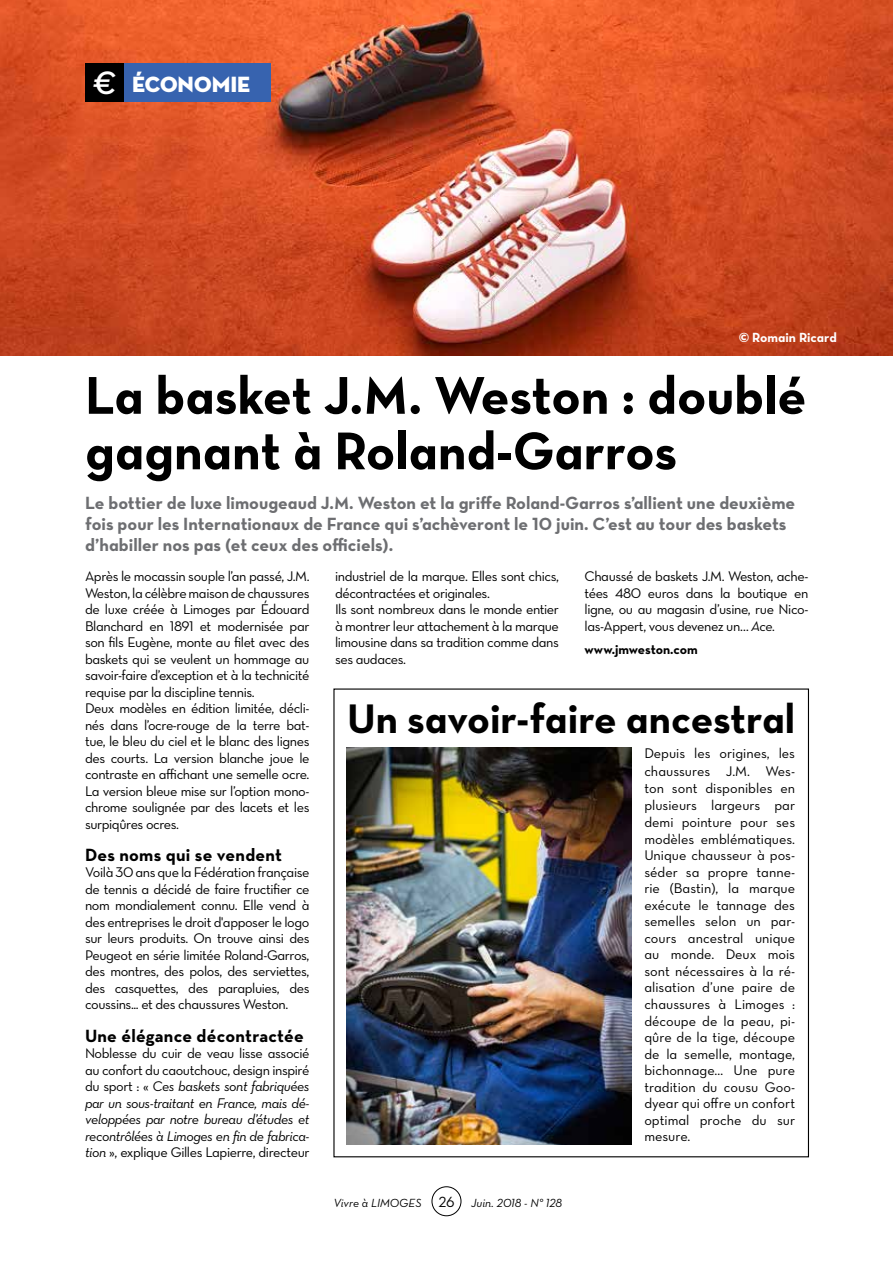
<style>
.page{position:relative;width:893px;height:1263px;background:#fff}
.page>*{position:absolute;margin:0;border:0;box-sizing:border-box;transform-origin:0 0}
.t1{font:54px/55.5px "Neutra Text Bold Alt";color:#000}
.t2{font:42px "Neutra Text Bold Alt";color:#000}
.t3{font:22.5px "Neutra Disp Titling";color:#fff}
.t4{font:18px/21px "Neutra Text Bold Alt";color:#6d6e71}
.t5{font:700 18px "Neutra Text";letter-spacing:.015em;color:#000}
.t6{font:15px "Neutra Text Book Alt";color:#000}
.t7{font:14.25px/16.5px "Neutra Text Book Alt";letter-spacing:-.03em;color:#000}
.t8{font:14.25px/16.5px "Neutra Text Book Italic Alt";letter-spacing:-.03em;color:#000;text-align:justify}
.t9{font:13.5px "Neutra Text Bold Alt";letter-spacing:-.005em;color:#000}
.t10{font:13.5px "Neutra Text Bold Alt";color:#fff}
.t11{font:12px "Neutra Text Book Italic Alt";color:#000}
.s1{font-family:"Neutra Text Demi Italic Alt";font-size:33px}
.s2{font-family:"Neutra Text Book Alt"}
.s3{font-family:"Neutra Text Book Italic Alt"}
</style>
<div class="page">
<img style="left:347px;top:748px;width:285px;height:396px">
<img style="left:0;top:0;width:893px;height:355px">
<div style="left:85px;top:64px;width:38px;height:38px;background:#000"></div>
<div style="left:124px;top:64px;width:146px;height:38px;background:#3763af"></div>
<div style="left:432px;top:1186px;width:29px;height:30px;border:1px solid #000;border-radius:50%"></div>
<h3 class="t3" style="left:92px;top:70px;width:160px"><span class="s1">€</span> ÉCONOMIE</h3>
<p class="t10" style="left:739px;top:329px;width:100px">© Romain Ricard</p>
<h1 class="t1" style="left:85px;top:366px;width:723px">La basket J.M. Weston : doublé gagnant à Roland-Garros</h1>
<p class="t4" style="left:85px;top:492px;width:712px">Le bottier de luxe limougeaud J.M. Weston et la griffe Roland-Garros s’allient une deuxième fois pour les Internationaux de France qui s’achèveront le 10 juin. C’est au tour des baskets d’habiller nos pas (et ceux des officiels).</p>
<p class="t7" style="left:85px;top:568px;width:226px">Après le mocassin souple l’an passé, J.M.<br>Weston, la célèbre maison de chaussures de luxe créée à Limoges par Édouard Blanchard en 1891 et modernisée par son fils Eugène, monte au filet avec des baskets qui se veulent un hommage au savoir-faire d’exception et à la technicité requise par la discipline tennis.<br>Deux modèles en édition limitée, décli&shy;nés dans l’ocre-rouge de la terre bat&shy;tue, le bleu du ciel et le blanc des lignes des courts. La version blanche joue le contraste en affichant une semelle ocre.<br>La version bleue mise sur l’option mono&shy;chrome soulignée par des lacets et les surpiqûres ocres.</p>
<p class="t5" style="left:85px;top:843px;width:199px">Des noms qui se vendent</p>
<p class="t7" style="left:85px;top:864px;width:226px;text-align:justify">Voilà 30 ans que la Fédération française de tennis a décidé de faire fructifier ce nom mondialement connu. Elle vend à des entreprises le droit d'apposer le logo sur leurs produits. On trouve ainsi des Peugeot en série limitée Roland-Garros, des montres, des polos, des serviettes, des casquettes, des parapluies, des coussins... et des chaussures Weston.</p>
<p class="t5" style="left:85px;top:1024px;width:220px">Une élégance décontractée</p>
<p class="t7" style="left:85px;top:1045px;width:226px">Noblesse du cuir de veau lisse associé au confort du caoutchouc, design inspiré</p>
<p class="t8" style="left:85px;top:1078px;width:226px"><span class="s2">du sport : «</span> Ces baskets sont fabriquées par un sous-traitant en France, mais dé&shy;veloppées par notre bureau d’études et recontrôlées à Limoges en fin de fabrica-</p>
<p class="t7" style="left:85px;top:1144px;width:226px"><span class="s3">tion</span> », explique Gilles Lapierre, directeur</p>
<p class="t7" style="left:335px;top:568px;width:225px">industriel de la marque. Elles sont chics, décontractées et originales.<br>Ils sont nombreux dans le monde entier à montrer leur attachement à la marque limousine dans sa tradition comme dans ses audaces.</p>
<p class="t7" style="left:584px;top:568px;width:225px;text-align:justify">Chaussé de baskets J.M. Weston, ache&shy;tées 480 euros dans la boutique en ligne, ou au magasin d’usine, rue Nico&shy;las-Appert, vous devenez un… <span class="s3">Ace.</span></p>
<p class="t9" style="left:584px;top:641px;width:115px">www.jmweston.com</p>
<h2 class="t2" style="left:347px;top:692px;width:449px">Un savoir-faire ancestral</h2>
<p class="t7" style="left:644px;top:745px;width:152px;text-align:justify">Depuis les origines, les chaussures J.M. Wes&shy;ton sont disponibles en plusieurs largeurs par demi pointure pour ses modèles emblématiques.<br>Unique chausseur à pos&shy;séder sa propre tanne&shy;rie (Bastin), la marque exécute le tannage des semelles selon un par&shy;cours ancestral unique au monde. Deux mois sont nécessaires à la ré&shy;alisation d’une paire de chaussures à Limoges : découpe de la peau, pi&shy;qûre de la tige, découpe de la semelle, montage, bichonnage… Une pure tradition du cousu Goo&shy;dyear qui offre un confort optimal proche du sur mesure.</p>
<p class="t6" style="left:438px;top:1192px;width:18px">26</p>
<p class="t11" style="left:334px;top:1195px;width:90px">Vivre à LIMOGES</p>
<p class="t11" style="left:471px;top:1195px;width:92px">Juin. 2018 - N° 128</p>
</div>
